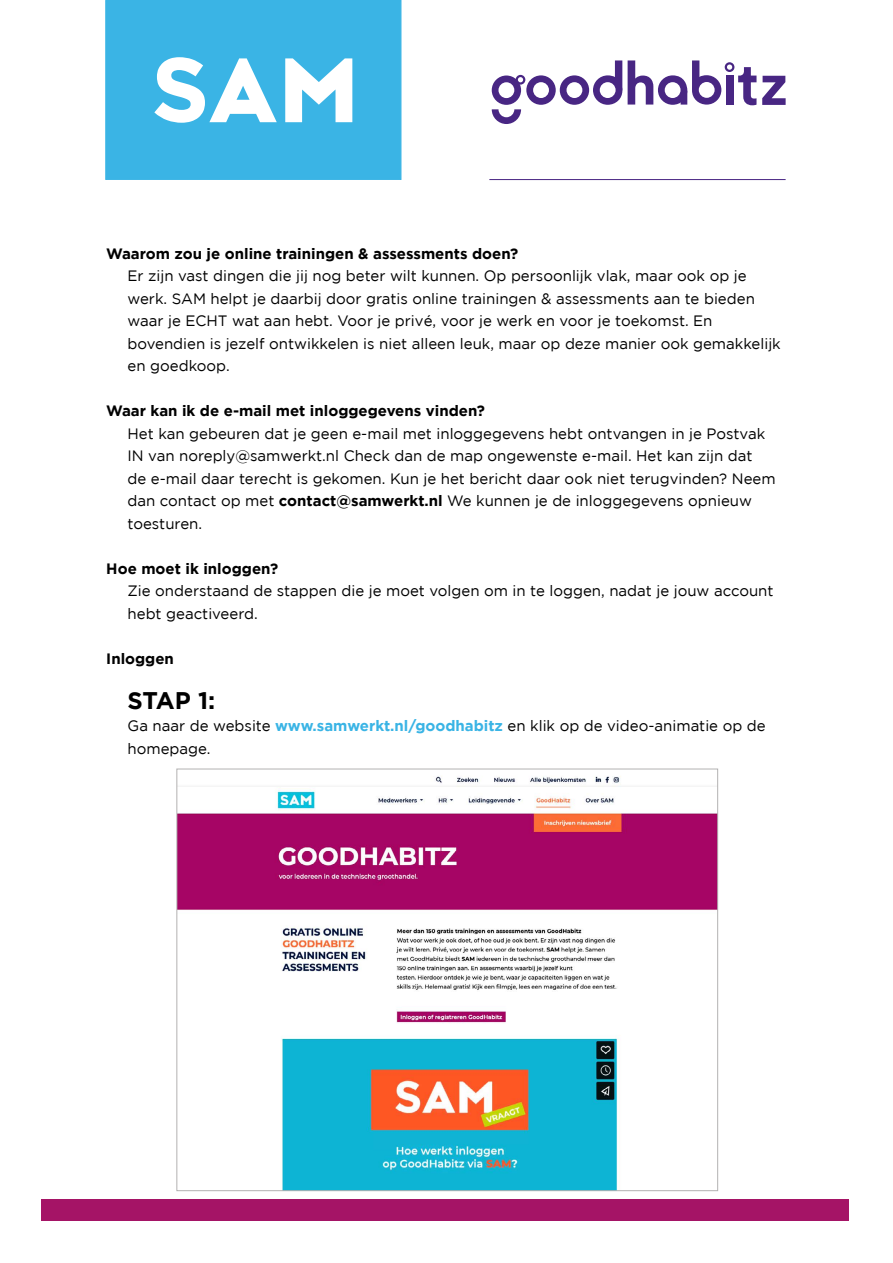
<style>
.page{position:relative;width:893px;height:1263px;background:#fff}
.page>*{position:absolute;margin:0;border:0;box-sizing:border-box;transform-origin:0 0}
.t1{font:700 24px "Gotham";color:#000}
.t2{font:15px/22.5px "Gotham";color:#000}
.t3{font:700 15px "Gotham";color:#000}
.s1{font-weight:700}
.s2{font-weight:700;color:#3ab4e5}
</style>
<div class="page">
<div style="left:105px;top:0;width:296px;height:180px;background:#3ab4e5"></div>
<svg style="left:154px;top:57px;width:123px;height:66px"></svg>
<svg style="left:285px;top:58px;width:67px;height:64px"></svg>
<svg style="left:762px;top:76px;width:24px;height:29px"></svg>
<svg style="left:628px;top:60px;width:128px;height:45px"></svg>
<svg style="left:492px;top:60px;width:130px;height:64px"></svg>
<hr style="left:489px;top:179px;width:297px;height:1px;background:#482583">
<div style="left:41px;top:1199px;width:808px;height:21px;background:#a51466"></div>
<svg style="left:176px;top:768px;width:542px;height:423px"></svg>
<p class="t3" style="left:106px;top:245px;width:414px">Waarom zou je online trainingen &amp; assessments doen?</p>
<p class="t2" style="left:128px;top:265px;width:655px">Er zijn vast dingen die jij nog beter wilt kunnen. Op persoonlijk vlak, maar ook op je werk. SAM helpt je daarbij door gratis online trainingen &amp; assessments aan te bieden waar je ECHT wat aan hebt. Voor je privé, voor je werk en voor je toekomst. En bovendien is jezelf ontwikkelen is niet alleen leuk, maar op deze manier ook gemakkelijk en goedkoop.</p>
<p class="t3" style="left:106px;top:402px;width:380px">Waar kan ik de e-mail met inloggegevens vinden?</p>
<p class="t2" style="left:128px;top:422px;width:650px">Het kan gebeuren dat je geen e-mail met inloggegevens hebt ontvangen in je Postvak IN van noreply@samwerkt.nl Check dan de map ongewenste e-mail. Het kan zijn dat<br>de e-mail daar terecht is gekomen. Kun je het bericht daar ook niet terugvinden? Neem dan contact op met <span class="s1">contact@samwerkt.nl</span> We kunnen je de inloggegevens opnieuw toesturen.</p>
<p class="t3" style="left:106px;top:560px;width:173px">Hoe moet ik inloggen?</p>
<p class="t2" style="left:128px;top:580px;width:647px">Zie onderstaand de stappen die je moet volgen om in te loggen, nadat je jouw account hebt geactiveerd.</p>
<p class="t3" style="left:106px;top:650px;width:69px">Inloggen</p>
<h1 class="t1" style="left:128px;top:686px;width:89px">STAP 1:</h1>
<p class="t2" style="left:128px;top:715px;width:640px">Ga naar de website <span class="s2">www.samwerkt.nl/goodhabitz</span> en klik op de video-animatie op de homepage.</p>
</div>
